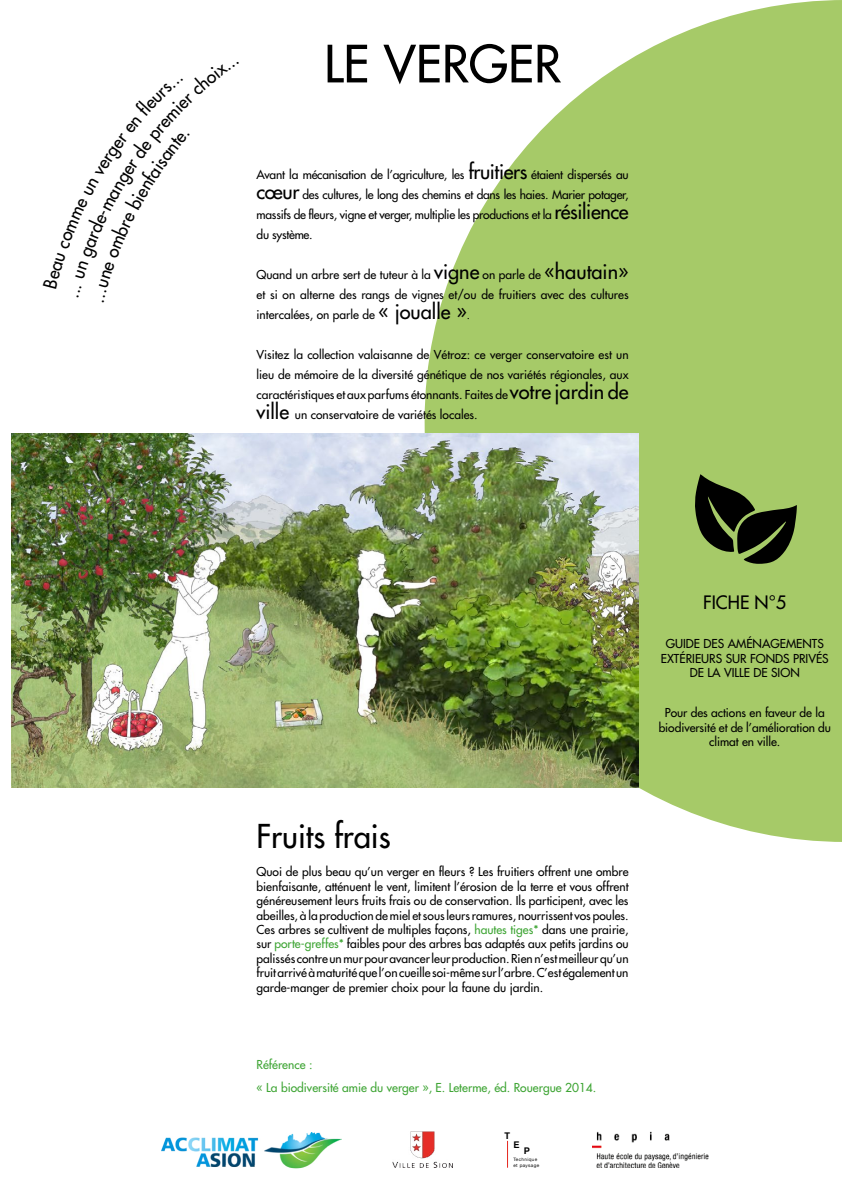
<style>
.page{position:relative;width:842px;height:1191px;background:#fff}
.page>*{position:absolute;margin:0;border:0;box-sizing:border-box;transform-origin:0 0}
.t1{font:50px "Futura";color:#000}
.t2{font:32px "Futura";color:#000}
.t3{font:18px "Futura";color:#000}
.t4{font:12px/14.4px "Futura";color:#000;text-align:justify}
.t5{font:12px/23.2px "Futura";color:#3fa535}
.t6{font:700 9.2px "Helvetica";color:#000}
.t7{font:4.6px/5.5px "Helvetica Neue";letter-spacing:.08em;color:#000}
.s1{font-size:20px}
.s2{font-size:11px}
.s3{color:#3fa535}
</style>
<div class="page">
<svg style="left:257px;top:0;width:585px;height:842px;fill:#a6ca68"></svg>
<img style="left:161px;top:1132px;width:180px;height:36px">
<img style="left:392px;top:1131px;width:61px;height:36px">
<svg style="left:507px;top:1140px;width:1px;height:27px"></svg>
<img style="left:593px;top:1131px;width:116px;height:36px">
<svg style="left:695px;top:474px;width:102px;height:90px;background:#4e5f31"></svg>
<img style="left:11px;top:433px;width:627px;height:354px">
<h1 class="t1" style="left:324px;top:33px;width:239px">LE VERGER</h1>
<p class="t4" style="left:257px;top:165px;width:373px;line-height:20px">Avant la mécanisation de l’agriculture, les <span class="s1">fruitiers</span> étaient dispersés au <span class="s1">cœur</span> des cultures, le long des chemins et dans les haies. Marier potager, massifs de fleurs, vigne et verger, multiplie les productions et la <span class="s1">résilience </span>du système.</p>
<p class="t4" style="left:257px;top:265px;width:373px;line-height:20px">Quand un arbre sert de tuteur à la <span class="s1">vigne</span> on parle de <span class="s1">«hautain» </span>et si on alterne des rangs de vignes et/ou de fruitiers avec des cultures intercalées, on parle de <span class="s1">« joualle »</span><span class="s2">.</span></p>
<p class="t4" style="left:257px;top:345px;width:374px;line-height:20px">Visitez la collection valaisanne de Vétroz: ce verger conservatoire est un lieu de mémoire de la diversité génétique de nos variétés régionales, aux caractéristiques et aux parfums étonnants. Faites de <span class="s1">votre jardin de ville</span> un conservatoire de variétés locales.</p>
<h2 class="t2" style="left:257px;top:816px;width:136px">Fruits frais</h2>
<p class="t4" style="left:257px;top:865px;width:374px">Quoi de plus beau qu’un verger en fleurs ? Les fruitiers offrent une ombre bienfaisante, atténuent le vent, limitent l’érosion de la terre et vous offrent généreusement leurs fruits frais ou de conservation. Ils participent, avec les abeilles, à la production de miel et sous leurs ramures, nourrissent vos poules.<br>Ces arbres se cultivent de multiples façons, <span class="s3">hautes tiges*</span> dans une prairie, sur <span class="s3">porte-greffes*</span> faibles pour des arbres bas adaptés aux petits jardins ou palissés contre un mur pour avancer leur production. Rien n’est meilleur qu’un fruit arrivé à maturité que l’on cueille soi-même sur l’arbre. C’est également un garde-manger de premier choix pour la faune du jardin.</p>
<p class="t5" style="left:257px;top:1052px;width:341px">Référence :<br>« La biodiversité amie du verger », E. Leterme, éd. Rouergue 2014.</p>
<p class="t6" style="left:505px;top:1127px;width:7px">T</p>
<p class="t6" style="left:513px;top:1136px;width:8px">E</p>
<p class="t6" style="left:524px;top:1143px;width:8px">P</p>
<p class="t7" style="left:513px;top:1156px;width:27px">Technique et paysage</p>
<h3 class="t3" style="left:703px;top:590px;width:85px">FICHE N°5</h3>
<p class="t4" style="left:661px;top:637px;width:169px;text-align:center">GUIDE DES AMÉNAGEMENTS<br>EXTÉRIEURS SUR FONDS PRIVÉS<br>DE LA VILLE DE SION</p>
<p class="t4" style="left:659px;top:705px;width:174px;text-align:center">Pour des actions en faveur de la biodiversité et de l’amélioration du climat en ville.</p>
</div>
